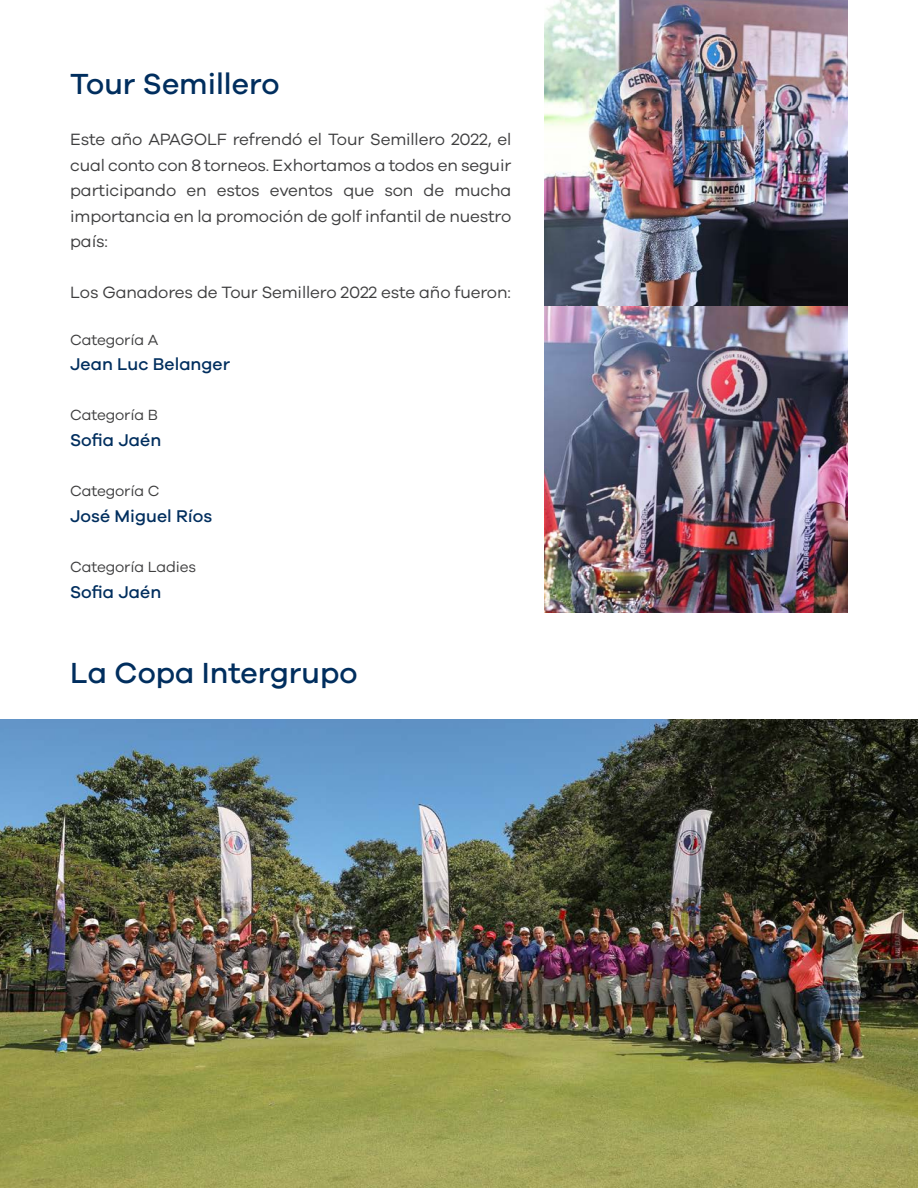
<style>
.page{position:relative;width:918px;height:1188px;background:#fff}
.page>*{position:absolute;margin:0;border:0;box-sizing:border-box;transform-origin:0 0}
.t1{font:500 30px "Galano Grotesque";color:#002e5e}
.t2{font:500 17.55px "Galano Grotesque";color:#002e5e}
.t3{font:16.8px/25.5px "Galano Grotesque";letter-spacing:-.01em;color:#3e3e3f;text-align:justify}
.t4{font:15.15px "Galano Grotesque";letter-spacing:-.01em;color:#3e3e3f}
</style>
<div class="page">
<img style="left:0;top:719px;width:918px;height:469px">
<img style="left:544px;top:1px;width:304px;height:612px">
<h1 class="t1" style="left:70px;top:66px;width:211px">Tour Semillero</h1>
<p class="t3" style="left:70px;top:126px;width:443px">Este año APAGOLF refrendó el Tour Semillero 2022, el cual conto con 8 torneos. Exhortamos a todos en seguir participando en estos eventos que son de mucha importancia en la promoción de golf infantil de nuestro país:</p>
<p class="t3" style="left:70px;top:279px;width:442px">Los Ganadores de Tour Semillero 2022 este año fueron:</p>
<p class="t4" style="left:70px;top:331px;width:90px">Categoría A</p>
<p class="t2" style="left:70px;top:354px;width:161px">Jean Luc Belanger</p>
<p class="t4" style="left:70px;top:406px;width:89px">Categoría B</p>
<p class="t2" style="left:70px;top:430px;width:93px">Sofia Jaén</p>
<p class="t4" style="left:70px;top:482px;width:91px">Categoría C</p>
<p class="t2" style="left:70px;top:505px;width:144px">José Miguel Ríos</p>
<p class="t4" style="left:70px;top:558px;width:128px">Categoría Ladies</p>
<p class="t2" style="left:70px;top:581px;width:93px">Sofia Jaén</p>
<h1 class="t1" style="left:70px;top:655px;width:289px">La Copa Intergrupo</h1>
</div>
